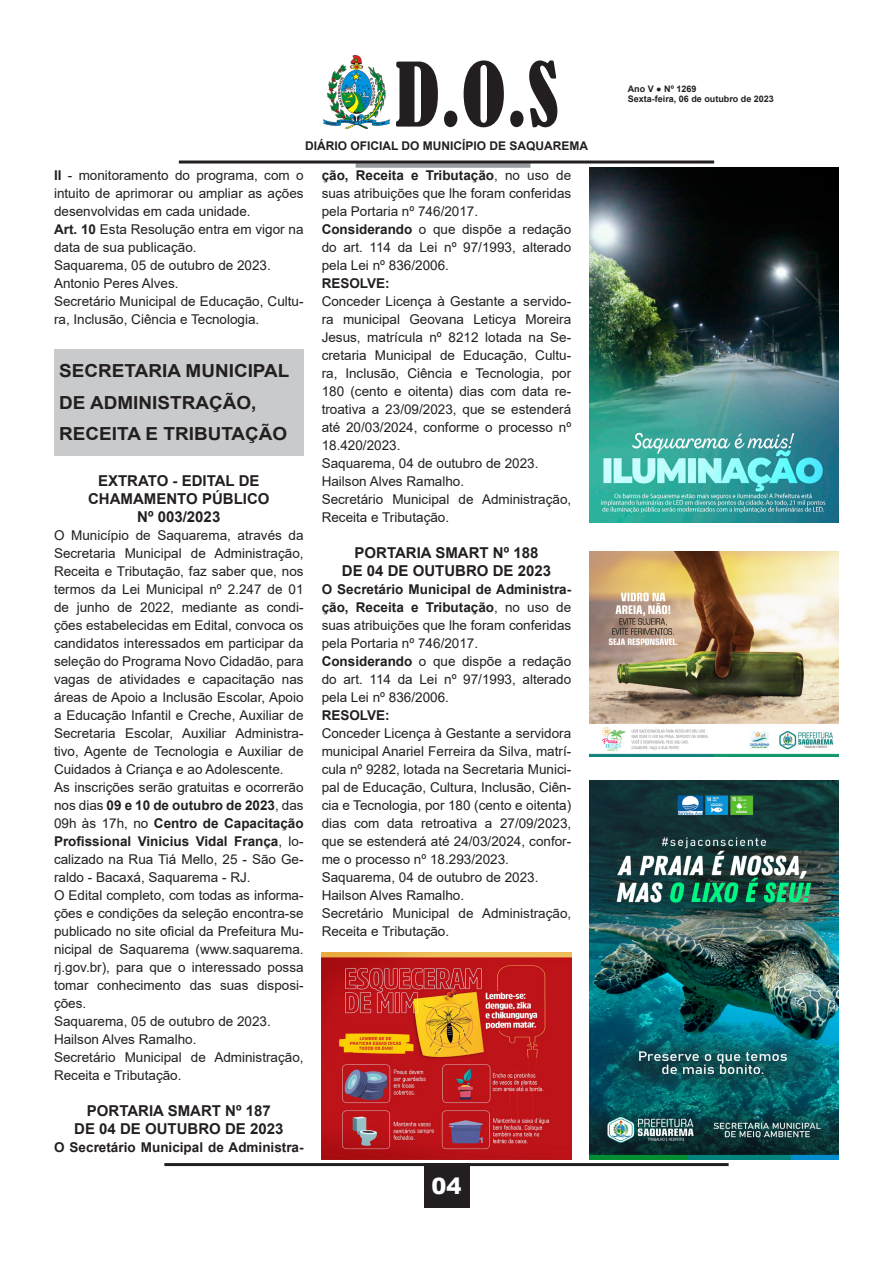
<style>
.page{position:relative;width:893px;height:1263px;background:#fff}
.page>*{position:absolute;margin:0;border:0;box-sizing:border-box;transform-origin:0 0}
.t1{font:condensed 82.5px "Bernard";color:#231f20}
.t2{font:900 22.5px "Arial";color:#fff}
.t3{font:700 18px "Arial";color:#231f20;scale:1.05 1}
.t4{font:700 15px "Arial";color:#231f20}
.t5{font:13.5px/18px "Arial";color:#231f20;text-align:justify}
.t6{font:700 13.5px "Arial";color:#231f20}
.t7{font:700 12px "Arial";color:#231f20}
.t8{font:700 9px/10.8px "Arial";color:#231f20}
.s1{font-weight:700}
</style>
<div class="page">
<hr style="left:164px;top:1163px;width:565px;height:3px;background:#231f20">
<div style="left:424px;top:1163px;width:45px;height:45px;background:#231f20"></div>
<img style="left:324px;top:55px;width:65px;height:73px">
<div style="left:356px;top:163px;width:174px;height:5px;background:#97999c"></div>
<hr style="left:179px;top:161px;width:535px;height:3px;background:#231f20">
<div style="left:54px;top:349px;width:250px;height:107px;background:#c9cacc"></div>
<img style="left:589px;top:551px;width:250px;height:206px">
<img style="left:589px;top:168px;width:250px;height:355px">
<img style="left:322px;top:952px;width:249px;height:208px">
<img style="left:589px;top:780px;width:250px;height:380px">
<h1 class="t1" style="left:395px;top:47px;width:165px">D.O.S</h1>
<p class="t7" style="left:305px;top:137px;width:285px">DIÁRIO OFICIAL DO MUNICÍPIO DE SAQUAREMA</p>
<p class="t5" style="left:54px;top:166px;width:251px"><span class="s1">II</span> - monitoramento do programa, com o intuito de aprimorar ou ampliar as ações desenvolvidas em cada unidade.</p>
<p class="t5" style="left:54px;top:220px;width:251px"><span class="s1">Art. 10</span> Esta Resolução entra em vigor na data de sua publicação.</p>
<p class="t5" style="left:54px;top:256px;width:218px">Saquarema, 05 de outubro de 2023.</p>
<p class="t5" style="left:54px;top:274px;width:126px">Antonio Peres Alves.</p>
<p class="t5" style="left:54px;top:292px;width:251px">Secretário Municipal de Educação, Cultu&shy;ra, Inclusão, Ciência e Tecnologia.</p>
<p class="t3" style="left:59px;top:358px;width:221px">SECRETARIA MUNICIPAL</p>
<p class="t3" style="left:59px;top:390px;width:189px">DE ADMINISTRAÇÃO,</p>
<p class="t3" style="left:59px;top:421px;width:219px">RECEITA E TRIBUTAÇÃO</p>
<p class="t4" style="left:98px;top:470px;width:163px">EXTRATO - EDITAL DE</p>
<p class="t4" style="left:88px;top:488px;width:183px">CHAMAMENTO PÚBLICO</p>
<p class="t4" style="left:137px;top:506px;width:85px">Nº 003/2023</p>
<p class="t5" style="left:54px;top:526px;width:251px">O Município de Saquarema, através da Secretaria Municipal de Administração, Receita e Tributação, faz saber que, nos termos da Lei Municipal nº 2.247 de 01 de junho de 2022, mediante as condi&shy;ções estabelecidas em Edital, convoca os candidatos interessados em participar da seleção do Programa Novo Cidadão, para vagas de atividades e capacitação nas áreas de Apoio a Inclusão Escolar, Apoio a Educação Infantil e Creche, Auxiliar de Secretaria Escolar, Auxiliar Administra&shy;tivo, Agente de Tecnologia e Auxiliar de Cuidados à Criança e ao Adolescente.</p>
<p class="t5" style="left:54px;top:778px;width:251px">As inscrições serão gratuitas e ocorrerão nos dias <span class="s1">09 e 10 de outubro de 2023</span>, das 09h às 17h, no <span class="s1">Centro de Capacitação Profissional Vinicius Vidal França</span>, lo&shy;calizado na Rua Tiá Mello, 25 - São Ge&shy;raldo - Bacaxá, Saquarema - RJ.</p>
<p class="t5" style="left:54px;top:886px;width:251px">O Edital completo, com todas as informa&shy;ções e condições da seleção encontra-se publicado no site oficial da Prefeitura Mu&shy;nicipal de Saquarema (www.saquarema. rj.gov.br), para que o interessado possa tomar conhecimento das suas disposi&shy;ções.</p>
<p class="t5" style="left:54px;top:1012px;width:218px">Saquarema, 05 de outubro de 2023.</p>
<p class="t5" style="left:54px;top:1030px;width:144px">Hailson Alves Ramalho.</p>
<p class="t5" style="left:54px;top:1048px;width:251px">Secretário Municipal de Administração,<br>Receita e Tributação.</p>
<p class="t4" style="left:87px;top:1100px;width:185px">PORTARIA SMART Nº 187</p>
<p class="t4" style="left:74px;top:1118px;width:211px">DE 04 DE OUTUBRO DE 2023</p>
<p class="t6" style="left:54px;top:1138px;width:251px">O Secretário Municipal de Administra-</p>
<p class="t5" style="left:322px;top:166px;width:251px"><span class="s1">ção, Receita e Tributação</span>, no uso de suas atribuições que lhe foram conferidas pela Portaria nº 746/2017.</p>
<p class="t5" style="left:322px;top:220px;width:251px"><span class="s1">Considerando</span> o que dispõe a redação do art. 114 da Lei nº 97/1993, alterado pela Lei nº 836/2006.</p>
<p class="t6" style="left:322px;top:274px;width:70px">RESOLVE:</p>
<p class="t5" style="left:322px;top:292px;width:251px">Conceder Licença à Gestante a servido&shy;ra municipal Geovana Leticya Moreira Jesus, matrícula nº 8212 lotada na Se&shy;cretaria Municipal de Educação, Cultu&shy;ra, Inclusão, Ciência e Tecnologia, por 180 (cento e oitenta) dias com data re&shy;troativa a 23/09/2023, que se estenderá até 20/03/2024, conforme o processo nº 18.420/2023.</p>
<p class="t5" style="left:322px;top:454px;width:218px">Saquarema, 04 de outubro de 2023.</p>
<p class="t5" style="left:322px;top:472px;width:144px">Hailson Alves Ramalho.</p>
<p class="t5" style="left:322px;top:490px;width:251px">Secretário Municipal de Administração,<br>Receita e Tributação.</p>
<p class="t4" style="left:355px;top:542px;width:185px">PORTARIA SMART Nº 188</p>
<p class="t4" style="left:342px;top:560px;width:211px">DE 04 DE OUTUBRO DE 2023</p>
<p class="t5" style="left:322px;top:580px;width:251px"><span class="s1">O Secretário Municipal de Administra&shy;ção, Receita e Tributação</span>, no uso de suas atribuições que lhe foram conferidas pela Portaria nº 746/2017.</p>
<p class="t5" style="left:322px;top:652px;width:251px"><span class="s1">Considerando</span> o que dispõe a redação do art. 114 da Lei nº 97/1993, alterado pela Lei nº 836/2006.</p>
<p class="t6" style="left:322px;top:706px;width:70px">RESOLVE:</p>
<p class="t5" style="left:322px;top:724px;width:251px">Conceder Licença à Gestante a servidora municipal Anariel Ferreira da Silva, matrí&shy;cula nº 9282, lotada na Secretaria Munici&shy;pal de Educação, Cultura, Inclusão, Ciên&shy;cia e Tecnologia, por 180 (cento e oitenta) dias com data retroativa a 27/09/2023, que se estenderá até 24/03/2024, confor&shy;me o processo nº 18.293/2023.</p>
<p class="t5" style="left:322px;top:868px;width:218px">Saquarema, 04 de outubro de 2023.</p>
<p class="t5" style="left:322px;top:886px;width:144px">Hailson Alves Ramalho.</p>
<p class="t5" style="left:322px;top:904px;width:251px">Secretário Municipal de Administração,<br>Receita e Tributação.</p>
<h2 class="t2" style="left:431px;top:1170px;width:32px">04</h2>
<p class="t8" style="left:628px;top:83px;width:148px">Ano V ● Nº 1269<br>Sexta-feira, 06 de outubro de 2023</p>
</div>
